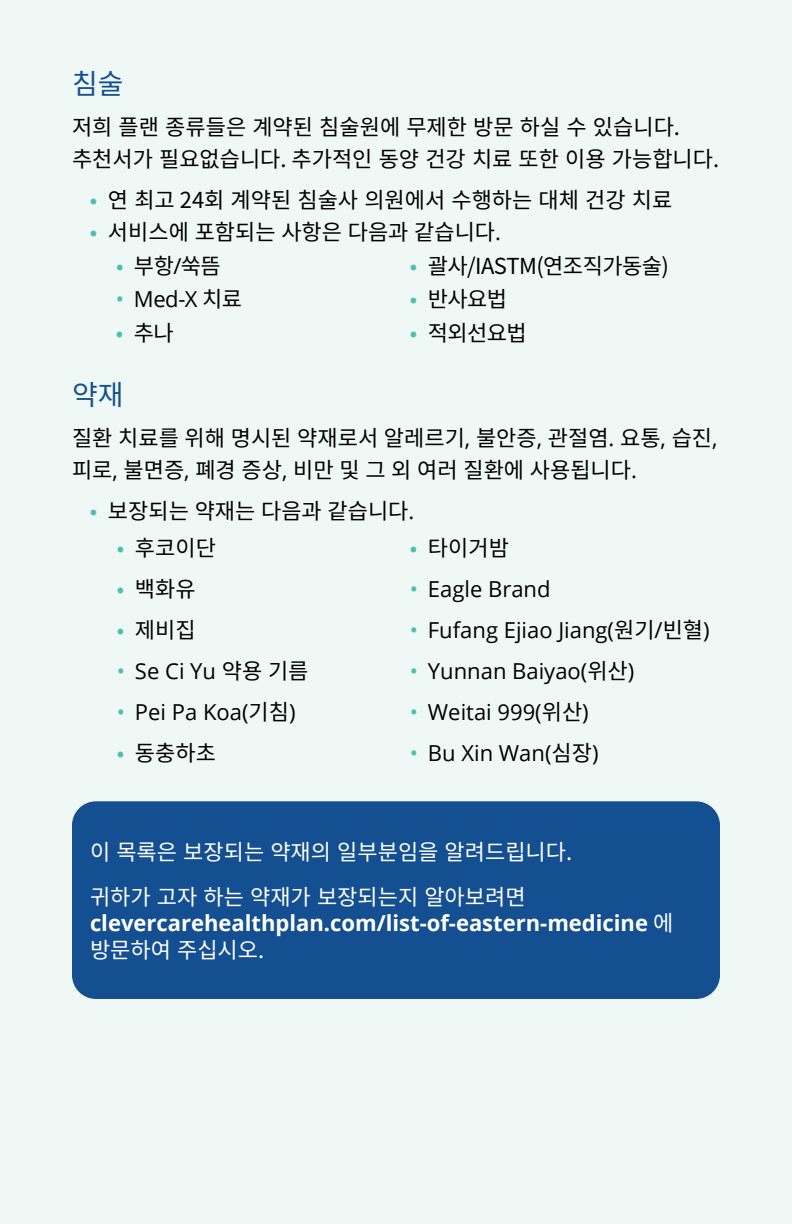
<style>
.page{position:relative;width:792px;height:1224px;background:#eff8f5}
.page>*{position:absolute;margin:0;border:0;box-sizing:border-box;transform-origin:0 0}
.t1{font:28px "Noto Sans CJ Kkr";color:#145091}
.t2{font:22px/32px "Noto Sans CJ Kkr";color:#000}
.t3{font:22px "Open Sans";color:#000}
.t4{font:22px/44.4px "Noto Sans CJ Kkr";color:#fff}
.t5{font:700 22px "Open Sans";color:#fff}
.t6{font:22px "Noto Sans CJ Kkr";letter-spacing:-.025em;color:#000}
.s1{color:#4bc0b1}
.s2{font-family:"Open Sans"}
.s3{font-family:"Noto Sans CJ Kkr"}
.s4{font-family:"Noto Sans CJ Kkr";font-weight:400}
</style>
<div class="page">
<div style="left:72px;top:801px;width:648px;height:198px;background:#145091;border-radius:24px"></div>
<p class="t1" style="left:72px;top:68px;width:53px">침술</p>
<p class="t2" style="left:72px;top:112px;width:649px">저희 플랜 종류들은 계약된 침술원에 무제한 방문 하실 수 있습니다. 추천서가 필요없습니다. 추가적인 동양 건강 치료 또한 이용 가능합니다.</p>
<p class="t2" style="left:90px;top:185px;width:584px"><span class="s1">•</span> 연 최고 24회 계약된 침술사 의원에서 수행하는 대체 건강 치료</p>
<p class="t2" style="left:90px;top:217px;width:413px"><span class="s1">•</span> 서비스에 포함되는 사항은 다음과 같습니다<span class="s2">.</span></p>
<p class="t2" style="left:116px;top:250px;width:106px"><span class="s1">•</span> 부항<span class="s2">/</span>쑥뜸</p>
<p class="t6" style="left:410px;top:253px;width:261px"><span class="s1">•</span> 괄사/IASTM(연조직가동술)</p>
<p class="t3" style="left:116px;top:284px;width:128px"><span class="s1">•</span> Med-X <span class="s3">치료</span></p>
<p class="t2" style="left:410px;top:284px;width:99px"><span class="s1">•</span> 반사요법</p>
<p class="t2" style="left:116px;top:317px;width:59px"><span class="s1">•</span> 추나</p>
<p class="t2" style="left:410px;top:317px;width:118px"><span class="s1">•</span> 적외선요법</p>
<p class="t1" style="left:72px;top:379px;width:53px">약재</p>
<p class="t2" style="left:72px;top:422px;width:647px">질환 치료를 위해 명시된 약재로서 알레르기<span class="s2">,</span> 불안증<span class="s2">,</span> 관절염<span class="s2">.</span> 요통<span class="s2">,</span> 습진<span class="s2">, </span>피로<span class="s2">,</span> 불면증<span class="s2">,</span> 폐경 증상<span class="s2">,</span> 비만 및 그 외 여러 질환에 사용됩니다<span class="s2">.</span></p>
<p class="t2" style="left:90px;top:495px;width:326px"><span class="s1">•</span> 보장되는 약재는 다음과 같습니다<span class="s2">.</span></p>
<p class="t2" style="left:117px;top:533px;width:100px"><span class="s1">•</span> 후코이단</p>
<p class="t2" style="left:117px;top:574px;width:80px"><span class="s1">•</span> 백화유</p>
<p class="t2" style="left:117px;top:615px;width:80px"><span class="s1">•</span> 제비집</p>
<p class="t3" style="left:117px;top:656px;width:193px"><span class="s1">•</span> Se Ci Yu <span class="s3">약용 기름</span></p>
<p class="t3" style="left:117px;top:697px;width:180px"><span class="s1">•</span> Pei Pa Koa(<span class="s3">기침</span>)</p>
<p class="t2" style="left:117px;top:738px;width:100px"><span class="s1">•</span> 동충하초</p>
<p class="t2" style="left:410px;top:533px;width:100px"><span class="s1">•</span> 타이거밤</p>
<p class="t3" style="left:410px;top:574px;width:142px"><span class="s1">•</span> Eagle Brand</p>
<p class="t3" style="left:410px;top:615px;width:301px"><span class="s1">•</span> Fufang Ejiao Jiang(<span class="s3">원기</span>/<span class="s3">빈혈</span>)</p>
<p class="t3" style="left:410px;top:656px;width:226px"><span class="s1">•</span> Yunnan Baiyao(<span class="s3">위산</span>)</p>
<p class="t3" style="left:410px;top:697px;width:180px"><span class="s1">•</span> Weitai 999(<span class="s3">위산</span>)</p>
<p class="t3" style="left:410px;top:738px;width:190px"><span class="s1">•</span> Bu Xin Wan(<span class="s3">심장</span>)</p>
<p class="t4" style="left:90px;top:831px;width:484px">이 목록은 보장되는 약재의 일부분임을 알려드립니다. 귀하가 고자 하는 약재가 보장되는지 알아보려면</p>
<p class="t5" style="left:90px;top:908px;width:585px">clevercarehealthplan.com/list-of-eastern-medicine <span class="s4">에</span></p>
<p class="t4" style="left:90px;top:928px;width:176px">방문하여 주십시오.</p>
</div>
